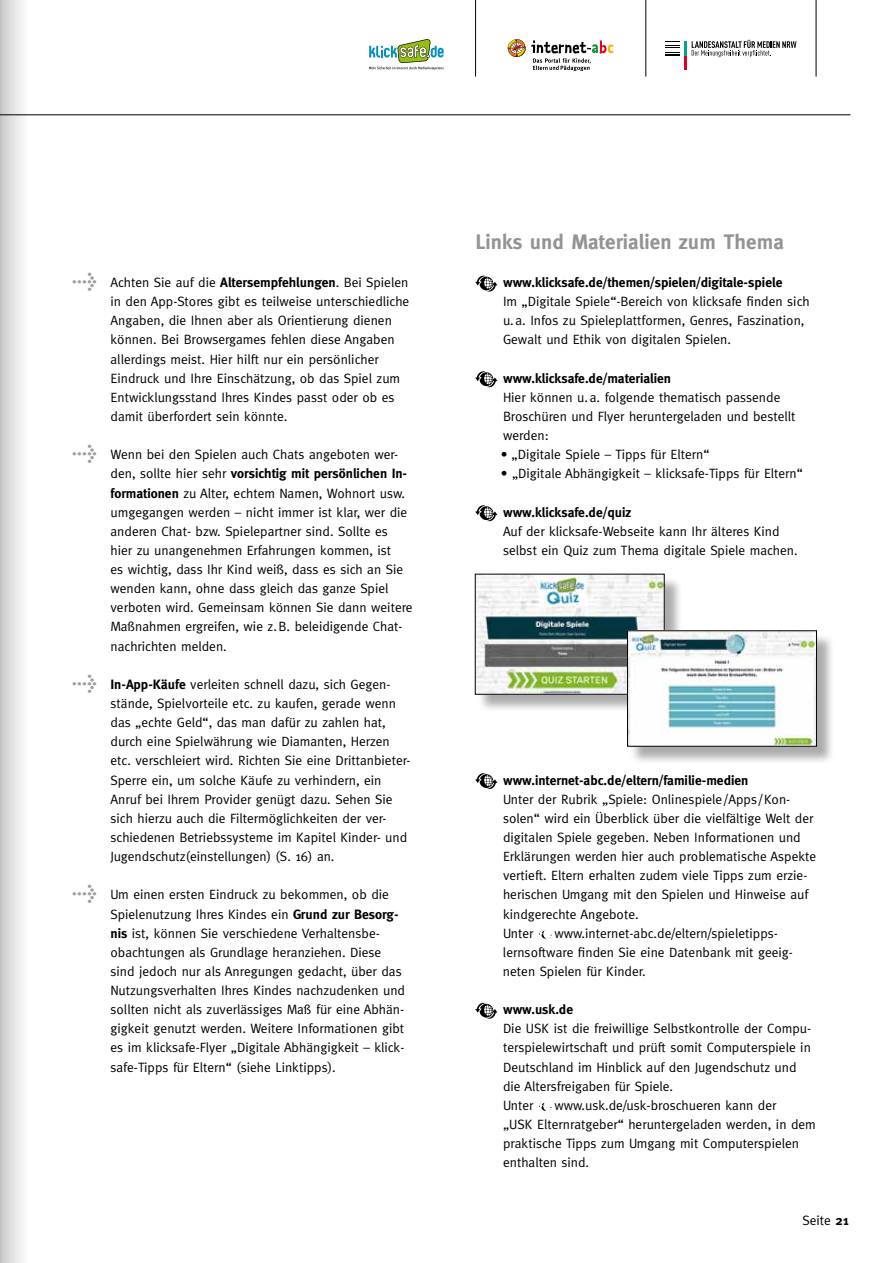
<style>
.page{position:relative;width:893px;height:1263px;background:#fff}
.page>*{position:absolute;margin:0;border:0;box-sizing:border-box;transform-origin:0 0}
.t1{font:30px "Meta Book Expert";color:#9c9e9f}
.t2{font:700 21px "Meta";letter-spacing:.005em;color:#929395}
.t3{font:13.5px/19.2px "Meta";color:#000}
.t4{font:700 13.5px "Meta";color:#000}
.s1{font-weight:700}
</style>
<div class="page">
<hr style="left:0;top:114px;width:850px;height:1px;background:#000">
<hr style="left:475px;top:0;width:1px;height:77px;background:#000">
<hr style="left:645px;top:0;width:1px;height:77px;background:#000">
<hr style="left:816px;top:0;width:1px;height:77px;background:#000">
<svg style="left:475px;top:276px;width:22px;height:16px"></svg>
<svg style="left:475px;top:371px;width:22px;height:16px"></svg>
<svg style="left:475px;top:505px;width:22px;height:16px"></svg>
<svg style="left:475px;top:773px;width:22px;height:16px"></svg>
<svg style="left:539px;top:929px;width:13px;height:11px"></svg>
<svg style="left:475px;top:1003px;width:22px;height:16px"></svg>
<svg style="left:539px;top:1102px;width:13px;height:10px"></svg>
<div style="left:477px;top:576px;width:206px;height:137px;background:#000;opacity:.33"></div>
<img style="left:477px;top:576px;width:185px;height:116px">
<div style="left:630px;top:633px;width:205px;height:132px;background:#000;opacity:.33"></div>
<img style="left:629px;top:633px;width:186px;height:111px">
<div style="left:627px;top:631px;width:190px;height:115px;border:1px solid #000"></div>
<svg style="left:692px;top:40px;width:104px;height:17px"></svg>
<hr style="left:684px;top:56px;width:3px;height:14px;background:#e2001a">
<hr style="left:684px;top:41px;width:3px;height:15px;background:#01a494">
<svg style="left:665px;top:41px;width:15px;height:15px"></svg>
<svg style="left:508px;top:39px;width:106px;height:32px"></svg>
<svg style="left:369px;top:39px;width:75px;height:31px"></svg>
<div style="left:0;top:0;width:28px;height:1263px;background:linear-gradient(to right,#cacacb,#fcfcfc)"></div>
<h1 class="t1" style="left:72px;top:262px;width:26px">t</h1>
<p class="t3" style="left:111px;top:273px;width:300px">Achten Sie auf die <span class="s1">Altersempfehlungen</span>. Bei Spielen in den App-Stores gibt es teilweise unterschiedliche Angaben, die Ihnen aber als Orientierung dienen können. Bei Browsergames fehlen diese Angaben allerdings meist. Hier hilft nur ein persönlicher Eindruck und Ihre Einschätzung, ob das Spiel zum Entwicklungsstand Ihres Kindes passt oder ob es damit überfordert sein könnte.</p>
<h1 class="t1" style="left:72px;top:434px;width:26px">t</h1>
<p class="t3" style="left:111px;top:445px;width:304px">Wenn bei den Spielen auch Chats angeboten wer&shy;den, sollte hier sehr <span class="s1">vorsichtig mit persönlichen In&shy;formationen</span> zu Alter, echtem Namen, Wohnort usw. umgegangen werden – nicht immer ist klar, wer die anderen Chat- bzw. Spielepartner sind. Sollte es hier zu unangenehmen Erfahrungen kommen, ist<br>es wichtig, dass Ihr Kind weiß, dass es sich an Sie wenden kann, ohne dass gleich das ganze Spiel verboten wird. Gemeinsam können Sie dann weitere Maßnahmen ergreifen, wie z.B. beleidigende Chat&shy;nachrichten melden.</p>
<h1 class="t1" style="left:72px;top:664px;width:26px">t</h1>
<p class="t3" style="left:111px;top:674px;width:301px"><span class="s1">In-App-Käufe</span> verleiten schnell dazu, sich Gegen&shy;stände, Spielvorteile etc. zu kaufen, gerade wenn das „echte Geld“, das man dafür zu zahlen hat, durch eine Spielwährung wie Diamanten, Herzen etc. verschleiert wird. Richten Sie eine Drittanbieter-Sperre ein, um solche Käufe zu verhindern, ein Anruf bei Ihrem Provider genügt dazu. Sehen Sie sich hierzu auch die Filtermöglichkeiten der ver&shy;schiedenen Betriebssysteme im Kapitel Kinder- und Jugendschutz(einstellungen) (S. 16) an.</p>
<h1 class="t1" style="left:72px;top:874px;width:26px">t</h1>
<p class="t3" style="left:111px;top:885px;width:296px">Um einen ersten Eindruck zu bekommen, ob die Spielenutzung Ihres Kindes ein <span class="s1">Grund zur Besorg&shy;nis</span> ist, können Sie verschiedene Verhaltensbe&shy;obachtungen als Grundlage heranziehen. Diese sind jedoch nur als Anregungen gedacht, über das Nutzungsverhalten Ihres Kindes nachzudenken und sollten nicht als zuverlässiges Maß für eine Abhän&shy;gigkeit genutzt werden. Weitere Informationen gibt es im klicksafe-Flyer „Digitale Abhängigkeit – klick&shy;safe-Tipps für Eltern“ (siehe Linktipps).</p>
<h2 class="t2" style="left:475px;top:229px;width:310px">Links und Materialien zum Thema</h2>
<p class="t4" style="left:503px;top:275px;width:281px">www.klicksafe.de/themen/spielen/digitale-spiele</p>
<p class="t3" style="left:503px;top:292px;width:308px">Im „Digitale Spiele“-Bereich von klicksafe finden sich u.a. Infos zu Spieleplattformen, Genres, Faszination,<br>Gewalt und Ethik von digitalen Spielen.</p>
<p class="t4" style="left:503px;top:370px;width:170px">www.klicksafe.de/materialien</p>
<p class="t3" style="left:503px;top:387px;width:294px">Hier können u. a. folgende thematisch passende<br>Broschüren und Flyer heruntergeladen und bestellt werden:</p>
<p class="t3" style="left:501px;top:445px;width:210px">• „Digitale Spiele – Tipps für Eltern“</p>
<p class="t3" style="left:501px;top:464px;width:304px">• „Digitale Abhängigkeit – klicksafe-Tipps für Eltern“</p>
<p class="t4" style="left:503px;top:504px;width:130px">www.klicksafe.de/quiz</p>
<p class="t3" style="left:503px;top:521px;width:296px">Auf der klicksafe-Webseite kann Ihr älteres Kind selbst ein Quiz zum Thema digitale Spiele machen.</p>
<p class="t4" style="left:503px;top:772px;width:247px">www.internet-abc.de/eltern/familie-medien</p>
<p class="t3" style="left:503px;top:789px;width:315px">Unter der Rubrik „Spiele: Onlinespiele /Apps /Kon&shy;solen“ wird ein Überblick über die vielfältige Welt der digitalen Spiele gegeben. Neben Informationen und Erklärungen werden hier auch problematische Aspekte vertieft. Eltern erhalten zudem viele Tipps zum erzie&shy;herischen Umgang mit den Spielen und Hinweise auf kindgerechte Angebote.<br>Unter</p>
<p class="t3" style="left:503px;top:923px;width:292px;text-indent:51px">www.internet-abc.de/eltern/spieletipps&shy;lernsoftware finden Sie eine Datenbank mit geeig&shy;neten Spielen für Kinder.</p>
<p class="t4" style="left:503px;top:1002px;width:72px">www.usk.de</p>
<p class="t3" style="left:503px;top:1019px;width:310px">Die USK ist die freiwillige Selbstkontrolle der Compu&shy;terspielewirtschaft und prüft somit Computerspiele in Deutschland im Hinblick auf den Jugendschutz und die Altersfreigaben für Spiele.<br>Unter</p>
<p class="t3" style="left:503px;top:1095px;width:314px;text-indent:51px">www.usk.de/usk-broschueren kann der<br>„USK Elternratgeber“ heruntergeladen werden, in dem praktische Tipps zum Umgang mit Computerspielen enthalten sind.</p>
<p class="t3" style="left:802px;top:1210px;width:48px">Seite <span class="s1">21</span></p>
</div>
